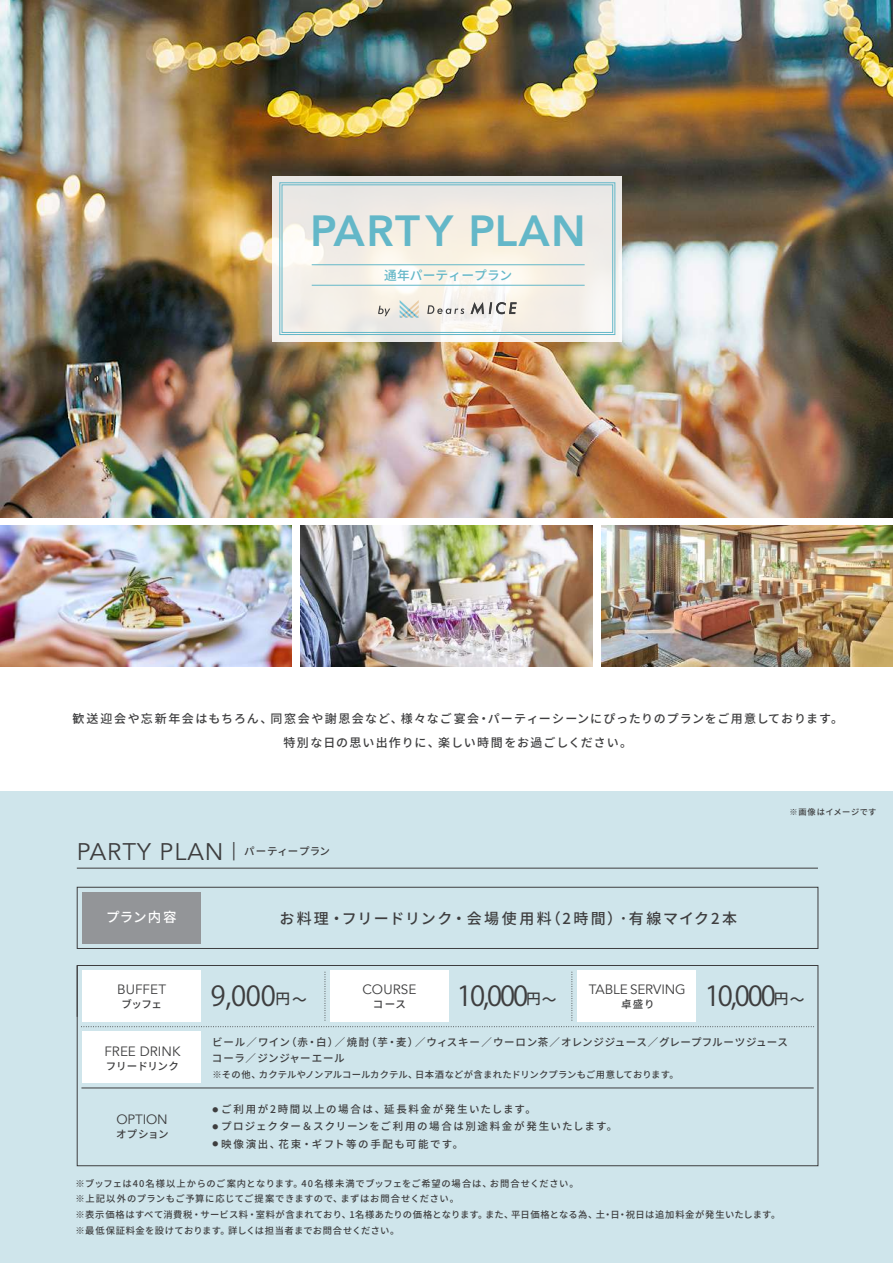
<style>
.page{position:relative;width:893px;height:1263px;background:#fff}
.page>*{position:absolute;margin:0;border:0;box-sizing:border-box;transform-origin:0 0}
.t1{font:800 43.5px "Avenir";letter-spacing:.03em;color:#63b7c8}
.t2{font:27.3px "Koz Go Pr 6 N";letter-spacing:-.075em;color:#3e3e3f}
.t3{font:24px "Avenir";letter-spacing:.04em;color:#3e3e3f}
.t4{font:500 15px "Source Han Sans JP";letter-spacing:.14em;color:#3e3e3f}
.t5{font:13.5px "Avenir";letter-spacing:-.005em;color:#3e3e3f}
.t6{font:500 13.5px "Source Han Sans JP";letter-spacing:.06em;color:#fff}
.t7{font:500 12.75px "Source Han Sans JP";letter-spacing:.01em;color:#63b7c8}
.t8{font:500 12px/24px "Source Han Sans JP";letter-spacing:.085em;color:#3e3e3f;text-align:center}
.t9{font:500 10.5px/16.5px "Source Han Sans JP";letter-spacing:.045em;color:#3e3e3f}
.t10{font:500 10.5px "Source Han Sans JP";letter-spacing:.155em;color:#3e3e3f}
.t11{font:500 10.5px "Source Han Sans JP";letter-spacing:.115em;color:#3e3e3f}
.t12{font:500 10.5px "Source Han Sans JP";letter-spacing:.09em;color:#3e3e3f}
.t13{font:500 10.5px "Source Han Sans JP";color:#3e3e3f}
.t14{font:500 10.5px "Source Han Sans JP";letter-spacing:-.015em;color:#3e3e3f}
.t15{font:500 9.3px/15.8px "Source Han Sans JP";letter-spacing:.04em;color:#3e3e3f}
.t16{font:500 9.3px "Source Han Sans JP";letter-spacing:.015em;color:#3e3e3f}
.t17{font:500 8.25px "Source Han Sans JP";letter-spacing:.06em;color:#3e3e3f}
.s1{font-family:"Source Han Sans JP";font-weight:500;font-size:14.85px}
.s2{font-size:5.85px}
</style>
<div class="page">
<div style="left:0;top:792px;width:893px;height:471px;background:#cfe5eb"></div>
<div style="left:77px;top:887px;width:741px;height:62px;border:1px solid #3e3e3f"></div>
<div style="left:82px;top:892px;width:119px;height:51px;background:#939598"></div>
<img style="left:0;top:0;width:893px;height:517px">
<img style="left:0;top:526px;width:292px;height:140px">
<img style="left:301px;top:526px;width:291px;height:140px">
<img style="left:601px;top:526px;width:292px;height:140px">
<div style="left:77px;top:965px;width:741px;height:201px;border:1px solid #3e3e3f"></div>
<hr style="left:77px;top:965px;width:1px;height:52px;background:#3e3e3f">
<svg style="left:571px;top:971px;width:1px;height:49px"></svg>
<svg style="left:325px;top:971px;width:1px;height:49px"></svg>
<div style="left:82px;top:970px;width:119px;height:51px;background:#fff"></div>
<div style="left:82px;top:1032px;width:119px;height:51px;background:#fff"></div>
<div style="left:330px;top:970px;width:118px;height:51px;background:#fff"></div>
<div style="left:577px;top:970px;width:118px;height:51px;background:#fff"></div>
<svg style="left:81px;top:1026px;width:733px;height:1px"></svg>
<hr style="left:81px;top:1088px;width:733px;height:1px;background:#3e3e3f">
<hr style="left:77px;top:868px;width:741px;height:1px;background:#3e3e3f">
<svg style="left:273px;top:176px;width:349px;height:165px;fill:#edeae6"></svg>
<svg style="left:279px;top:182px;width:337px;height:153px;background:#edece6"></svg>
<svg style="left:378px;top:306px;width:12px;height:10px"></svg>
<svg style="left:427px;top:305px;width:37px;height:9px"></svg>
<svg style="left:470px;top:302px;width:47px;height:12px"></svg>
<svg style="left:400px;top:300px;width:19px;height:17px"></svg>
<hr style="left:312px;top:264px;width:273px;height:1px;background:#63b7c8">
<hr style="left:312px;top:285px;width:273px;height:1px;background:#63b7c8">
<h1 class="t1" style="left:310px;top:197px;width:277px">PARTY PLAN</h1>
<h3 class="t7" style="left:384px;top:268px;width:130px">通年パーティープラン</h3>
<p class="t8" style="left:73px;top:706px;width:772px">歓送迎会や忘新年会はもちろん、同窓会や謝恩会など、様々なご宴会・パーティーシーンにぴったりのプランをご用意しております。特別な日の思い出作りに、楽しい時間をお過ごしください。</p>
<h3 class="t3" style="left:77px;top:837px;width:161px">PARTY PLAN |</h3>
<p class="t13" style="left:244px;top:845px;width:88px">パーティープラン</p>
<h3 class="t6" style="left:106px;top:910px;width:72px">プラン内容</h3>
<h3 class="t4" style="left:279px;top:910px;width:459px">お料理・フリードリンク・会場使用料（2時間）･有線マイク2本</h3>
<p class="t17" style="left:789px;top:808px;width:88px">※画像はイメージです</p>
<h3 class="t5" style="left:117px;top:982px;width:51px">BUFFET</h3>
<p class="t12" style="left:122px;top:998px;width:42px">ブッフェ</p>
<h3 class="t5" style="left:104px;top:1043px;width:78px">FREE DRINK</h3>
<p class="t14" style="left:106px;top:1060px;width:75px">フリードリンク</p>
<h3 class="t5" style="left:116px;top:1111px;width:53px">OPTION</h3>
<p class="t12" style="left:116px;top:1128px;width:54px">オプション</p>
<h2 class="t2" style="left:211px;top:980px;width:98px">9,000<span class="s1">円～</span></h2>
<h3 class="t5" style="left:363px;top:982px;width:55px">COURSE</h3>
<p class="t12" style="left:373px;top:998px;width:35px">コース</p>
<h2 class="t2" style="left:457px;top:980px;width:101px">10,000<span class="s1">円～</span></h2>
<h3 class="t5" style="left:589px;top:982px;width:98px">TABLE SERVING</h3>
<p class="t12" style="left:621px;top:998px;width:35px">卓盛り</p>
<h2 class="t2" style="left:705px;top:980px;width:101px">10,000<span class="s1">円～</span></h2>
<p class="t9" style="left:212px;top:1034px;width:578px">ビール／ワイン（赤・白）／焼酎（芋・麦）／ウィスキー／ウーロン茶／オレンジジュース／グレープフルーツジュースコーラ／ジンジャーエール</p>
<p class="t16" style="left:212px;top:1069px;width:468px">※その他、カクテルやノンアルコールカクテル、日本酒などが含まれたドリンクプランもご用意しております。</p>
<p class="t10" style="left:212px;top:1103px;width:325px"><span class="s2">●</span> ご利用が2時間以上の場合は、延長料金が発生いたします。</p>
<p class="t11" style="left:212px;top:1121px;width:407px"><span class="s2">●</span> プロジェクター＆スクリーンをご利用の場合は別途料金が発生いたします。</p>
<p class="t10" style="left:212px;top:1138px;width:252px"><span class="s2">●</span> 映像演出、花束・ギフト等の手配も可能です。</p>
<p class="t15" style="left:76px;top:1175px;width:706px">※ブッフェは40名様以上からのご案内となります。40名様未満でブッフェをご希望の場合は、お問合せください。<br>※上記以外のプランもご予算に応じてご提案できますので、まずはお問合せください。<br>※表示価格はすべて消費税・サービス料・室料が含まれており、1名様あたりの価格となります。また、平日価格となる為、土・日・祝日は追加料金が発生いたします。※最低保証料金を設けております。詳しくは担当者までお問合せください。</p>
</div>
